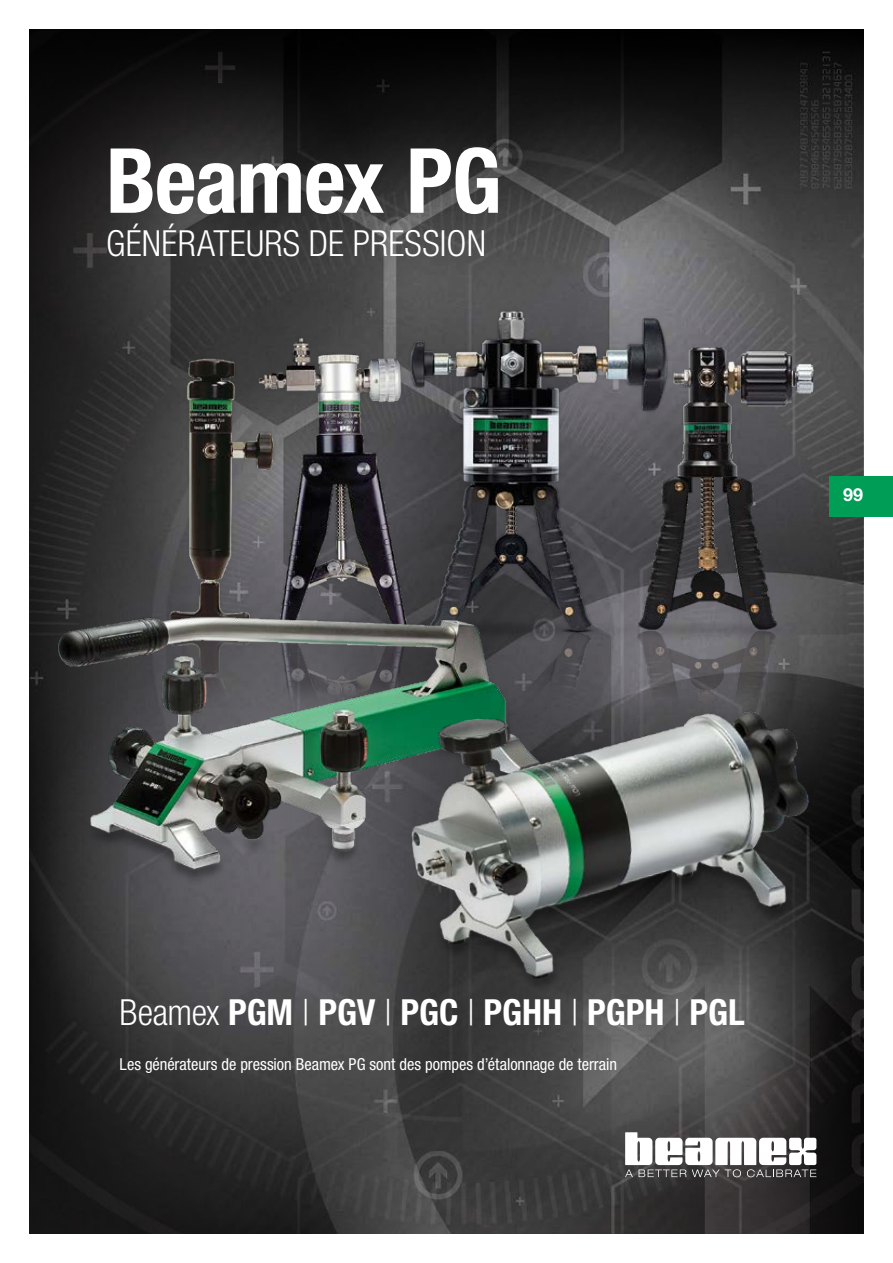
<style>
.page{position:relative;width:893px;height:1263px;background:#fff}
.page>*{position:absolute;margin:0;border:0;box-sizing:border-box;transform-origin:0 0}
.t1{font:700 condensed 90px "Helvetica Neue LT Pro";letter-spacing:-.015em;color:#fff}
.t2{font:700 condensed 36px "Helvetica Neue LT Pro";letter-spacing:-.005em;color:#fff}
.t3{font:300 condensed 36px "Helvetica Neue LT Pro";letter-spacing:.005em;color:#fff}
.t4{font:700 18px "Helvetica Neue LT Std";color:#fff}
.t5{font:condensed 16.5px "Helvetica Neue LT Std";letter-spacing:-.005em;color:#fff}
.s1{font-weight:300}
</style>
<div class="page">
<img style="left:30px;top:30px;width:833px;height:1203px">
<svg style="left:625px;top:1132px;width:191px;height:45px"></svg>
<img style="left:139px;top:279px;width:733px;height:360px">
<img style="left:33px;top:581px;width:533px;height:324px">
<img style="left:377px;top:639px;width:487px;height:377px">
<div style="left:829px;top:476px;width:64px;height:40px;background:#009d57"></div>
<h1 class="t1" style="left:106px;top:126px;width:397px">Beamex PG</h1>
<h2 class="t3" style="left:106px;top:223px;width:381px">GÉNÉRATEURS DE PRESSION</h2>
<p class="t4" style="left:843px;top:484px;width:21px">99</p>
<h2 class="t2" style="left:120px;top:990px;width:627px"><span class="s1">Beamex</span> PGM <span class="s1">|</span> PGV <span class="s1">|</span> PGC <span class="s1">|</span> PGHH <span class="s1">|</span> PGPH <span class="s1">|</span> PGL</h2>
<p class="t5" style="left:120px;top:1055px;width:499px">Les générateurs de pression Beamex PG sont des pompes d’étalonnage de terrain</p>
</div>
